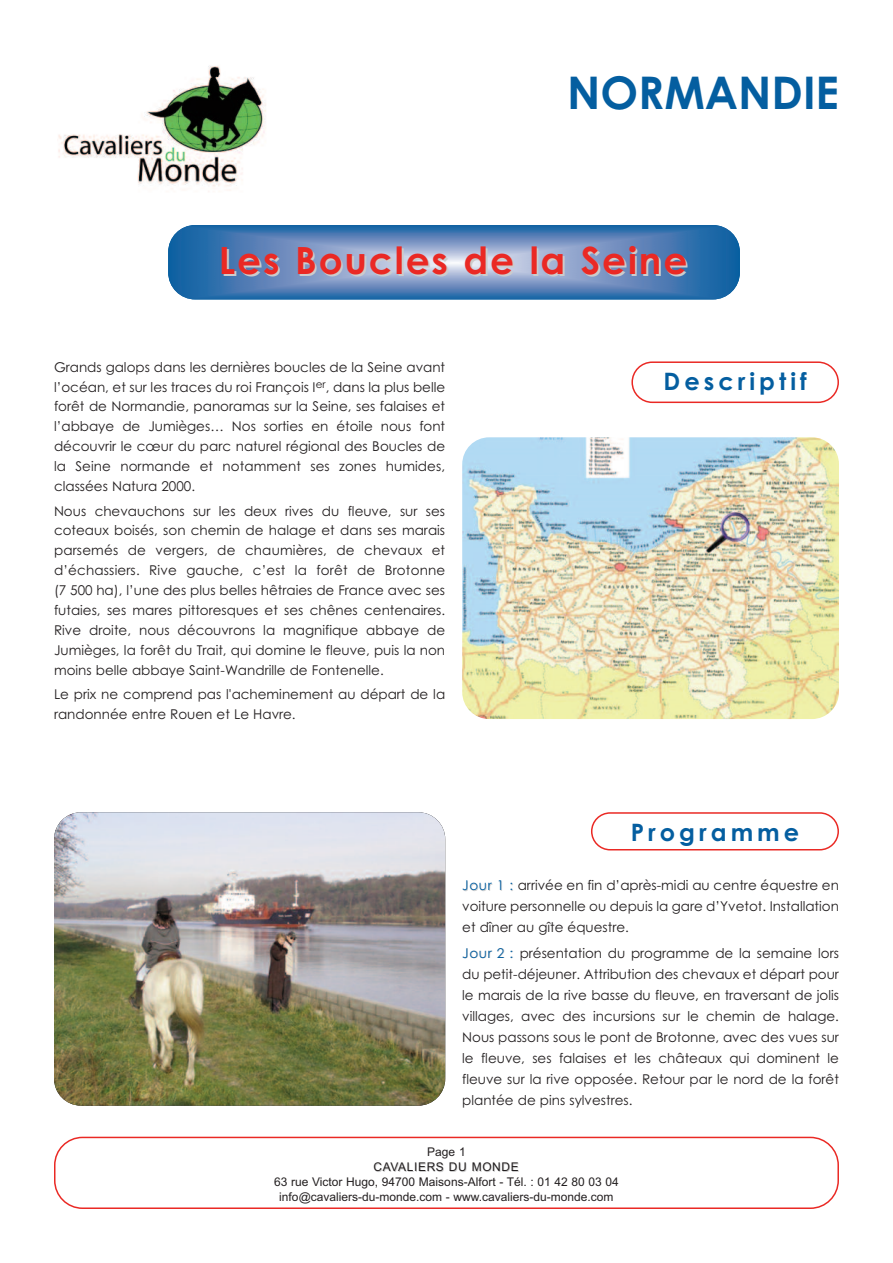
<style>
.page{position:relative;width:893px;height:1263px;background:#fff}
.page>*{position:absolute;margin:0;border:0;box-sizing:border-box;transform-origin:0 0}
.t1{font:700 45px "Century Gothic";color:#045ea0}
.t2{font:700 37.5px "Century Gothic";letter-spacing:.05em;color:#ea2924}
.t3{font:700 24px "Century Gothic";letter-spacing:.17em;color:#045ea0}
.t4{font:13.5px/20px "Century Gothic";color:#231f20;text-align:justify}
.t5{font:12px/15px "Arial";color:#231f20;text-align:center}
.s1{color:#045ea0}
.s2{color:#ccc}
</style>
<div class="page">
<img style="left:58px;top:66px;width:208px;height:126px">
<svg style="left:631px;top:361px;width:208px;height:42px"></svg>
<svg style="left:54px;top:1137px;width:785px;height:72px"></svg>
<svg style="left:591px;top:812px;width:248px;height:38px"></svg>
<img style="left:54px;top:812px;width:391px;height:294px;border-radius:27px">
<img style="left:463px;top:437px;width:375px;height:282px;border-radius:27px">
<svg style="left:168px;top:225px;width:572px;height:74px;background:#5d88bb"></svg>
<h1 class="t1" style="left:567px;top:67px;width:273px">NORMANDIE</h1>
<h2 class="t2" style="left:219px;top:239px;width:470px">Les Boucles de la Seine</h2>
<p class="t4" style="left:54px;top:357px;width:393px">Grands galops dans les dernières boucles de la Seine avant l’océan, et sur les traces du roi François I<sup>er</sup>, dans la plus belle forêt de Normandie, panoramas sur la Seine, ses falaises et l’abbaye de Jumièges… Nos sorties en étoile nous font découvrir le cœur du parc naturel régional des Boucles de la Seine normande et notamment ses zones humides, classées Natura 2000.</p>
<p class="t4" style="left:54px;top:501px;width:393px">Nous chevauchons sur les deux rives du fleuve, sur ses coteaux boisés, son chemin de halage et dans ses marais parsemés de vergers, de chaumières, de chevaux et d’échassiers. Rive gauche, c’est la forêt de Brotonne (7 500 ha), l’une des plus belles hêtraies de France avec ses futaies, ses mares pittoresques et ses chênes centenaires.<br>Rive droite, nous découvrons la magnifique abbaye de Jumièges, la forêt du Trait, qui domine le fleuve, puis la non moins belle abbaye Saint-Wandrille de Fontenelle.</p>
<p class="t4" style="left:54px;top:685px;width:393px">Le prix ne comprend pas l'acheminement au départ de la randonnée entre Rouen et Le Havre.</p>
<h3 class="t3" style="left:664px;top:368px;width:145px">Descriptif</h3>
<h3 class="t3" style="left:631px;top:818px;width:170px">Programme</h3>
<p class="t4" style="left:462px;top:875px;width:378px;line-height:21px"><span class="s1">J</span><span class="s2">ou</span><span class="s1">r</span> <span class="s2">1</span> <span class="s1">:</span> arrivée en fin d’après-midi au centre équestre en voiture personnelle ou depuis la gare d’Yvetot. Installation et dîner au gîte équestre.</p>
<p class="t4" style="left:462px;top:942px;width:378px;line-height:21px"><span class="s1">J</span><span class="s2">ou</span><span class="s1">r</span> <span class="s2">2</span> <span class="s1">:</span> présentation du programme de la semaine lors du petit-déjeuner. Attribution des chevaux et départ pour le marais de la rive basse du fleuve, en traversant de jolis villages, avec des incursions sur le chemin de halage.<br>Nous passons sous le pont de Brotonne, avec des vues sur le fleuve, ses falaises et les châteaux qui dominent le fleuve sur la rive opposée. Retour par le nord de la forêt plantée de pins sylvestres.</p>
<p class="t5" style="left:274px;top:1144px;width:346px">Page 1<br>CAVALIERS DU MONDE<br>63 rue Victor Hugo, 94700 Maisons-Alfort - Tél. : 01 42 80 03 04 info@cavaliers-du-monde.com - www.cavaliers-du-monde.com</p>
</div>
